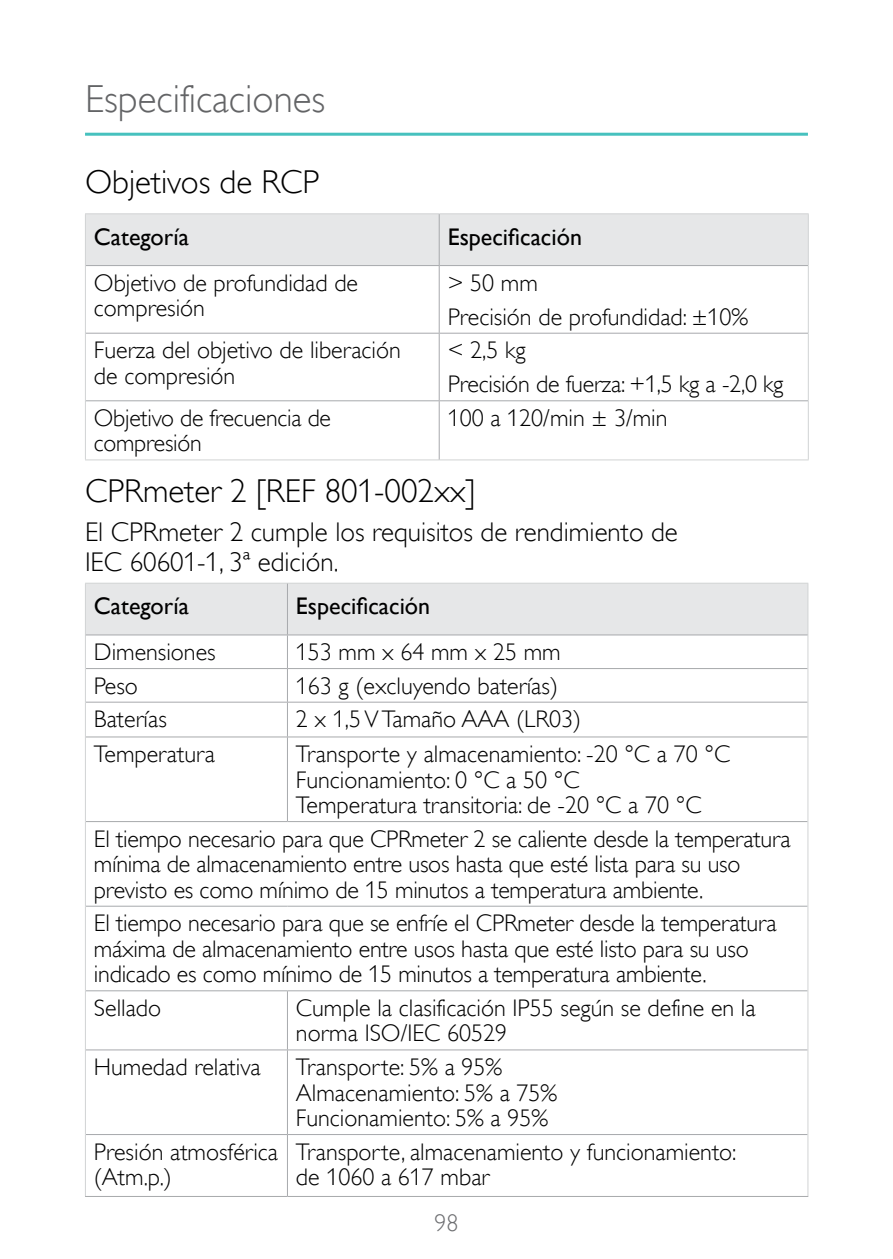
<style>
.page{position:relative;width:893px;height:1259px;background:#fff}
.page>*{position:absolute;margin:0;border:0;box-sizing:border-box;transform-origin:0 0}
.t1{font:300 39px "Gill Alt One";color:#636466}
.t2{font:300 33px "Gill Alt One";color:#000}
.t3{font:300 27px/30px "Gill Alt One";color:#000}
.t4{font:300 24px/25.5px "Gill Alt One";color:#000}
.t5{font:24px "Gill Alt One";color:#000}
.t6{font:300 24px "Gill Alt One";color:#6d6e71}
</style>
<div class="page">
<hr style="left:85px;top:133px;width:723px;height:3px;background:#46c1be">
<div style="left:86px;top:214px;width:722px;height:51px;background:#e6e7e8"></div>
<hr style="left:85px;top:213px;width:354px;height:1px;background:#d1d3d4">
<hr style="left:85px;top:214px;width:1px;height:51px;background:#d1d3d4">
<hr style="left:439px;top:213px;width:370px;height:1px;background:#d1d3d4">
<hr style="left:808px;top:214px;width:1px;height:51px;background:#d1d3d4">
<hr style="left:85px;top:265px;width:1px;height:68px;background:#d1d3d4">
<hr style="left:808px;top:265px;width:1px;height:68px;background:#d1d3d4">
<hr style="left:85px;top:333px;width:1px;height:68px;background:#d1d3d4">
<hr style="left:808px;top:333px;width:1px;height:68px;background:#d1d3d4">
<hr style="left:85px;top:401px;width:1px;height:58px;background:#d1d3d4">
<hr style="left:808px;top:401px;width:1px;height:58px;background:#d1d3d4">
<hr style="left:85px;top:459px;width:354px;height:1px;background:#d1d3d4">
<hr style="left:439px;top:459px;width:370px;height:1px;background:#d1d3d4">
<hr style="left:439px;top:214px;width:1px;height:51px;background:#a7a9ac">
<hr style="left:86px;top:265px;width:353px;height:1px;background:#a7a9ac">
<hr style="left:439px;top:266px;width:1px;height:67px;background:#a7a9ac">
<hr style="left:439px;top:265px;width:369px;height:1px;background:#a7a9ac">
<hr style="left:86px;top:333px;width:353px;height:1px;background:#a7a9ac">
<hr style="left:439px;top:333px;width:1px;height:67px;background:#a7a9ac">
<hr style="left:439px;top:333px;width:369px;height:1px;background:#a7a9ac">
<hr style="left:86px;top:400px;width:353px;height:1px;background:#a7a9ac">
<hr style="left:439px;top:401px;width:1px;height:58px;background:#a7a9ac">
<hr style="left:439px;top:400px;width:369px;height:1px;background:#a7a9ac">
<div style="left:86px;top:584px;width:721px;height:50px;background:#e6e7e8"></div>
<hr style="left:86px;top:668px;width:201px;height:1px;background:#a7a9ac">
<hr style="left:287px;top:668px;width:520px;height:1px;background:#a7a9ac">
<hr style="left:86px;top:701px;width:201px;height:1px;background:#a7a9ac">
<hr style="left:287px;top:701px;width:520px;height:1px;background:#a7a9ac">
<hr style="left:86px;top:736px;width:201px;height:1px;background:#a7a9ac">
<hr style="left:287px;top:736px;width:520px;height:1px;background:#a7a9ac">
<hr style="left:86px;top:821px;width:201px;height:1px;background:#a7a9ac">
<hr style="left:287px;top:821px;width:520px;height:1px;background:#a7a9ac">
<hr style="left:86px;top:905px;width:201px;height:1px;background:#a7a9ac">
<hr style="left:287px;top:905px;width:520px;height:1px;background:#a7a9ac">
<hr style="left:86px;top:990px;width:201px;height:1px;background:#a7a9ac">
<hr style="left:287px;top:990px;width:520px;height:1px;background:#a7a9ac">
<hr style="left:86px;top:1049px;width:201px;height:1px;background:#a7a9ac">
<hr style="left:287px;top:1049px;width:520px;height:1px;background:#a7a9ac">
<hr style="left:86px;top:1134px;width:201px;height:1px;background:#a7a9ac">
<hr style="left:287px;top:1134px;width:520px;height:1px;background:#a7a9ac">
<hr style="left:85px;top:1196px;width:202px;height:1px;background:#a7a9ac">
<hr style="left:287px;top:1196px;width:521px;height:1px;background:#a7a9ac">
<hr style="left:85px;top:583px;width:202px;height:1px;background:#d1d3d4">
<hr style="left:85px;top:583px;width:1px;height:52px;background:#d1d3d4">
<hr style="left:287px;top:583px;width:521px;height:1px;background:#d1d3d4">
<hr style="left:807px;top:583px;width:1px;height:52px;background:#d1d3d4">
<hr style="left:85px;top:635px;width:1px;height:33px;background:#d1d3d4">
<hr style="left:807px;top:635px;width:1px;height:33px;background:#d1d3d4">
<hr style="left:85px;top:668px;width:1px;height:34px;background:#d1d3d4">
<hr style="left:807px;top:668px;width:1px;height:34px;background:#d1d3d4">
<hr style="left:85px;top:702px;width:1px;height:35px;background:#d1d3d4">
<hr style="left:807px;top:702px;width:1px;height:35px;background:#d1d3d4">
<hr style="left:85px;top:737px;width:1px;height:84px;background:#d1d3d4">
<hr style="left:807px;top:737px;width:1px;height:84px;background:#d1d3d4">
<hr style="left:85px;top:821px;width:1px;height:85px;background:#d1d3d4">
<hr style="left:807px;top:821px;width:1px;height:85px;background:#d1d3d4">
<hr style="left:85px;top:906px;width:1px;height:84px;background:#d1d3d4">
<hr style="left:807px;top:906px;width:1px;height:84px;background:#d1d3d4">
<hr style="left:85px;top:990px;width:1px;height:60px;background:#d1d3d4">
<hr style="left:807px;top:990px;width:1px;height:60px;background:#d1d3d4">
<hr style="left:85px;top:1050px;width:1px;height:84px;background:#d1d3d4">
<hr style="left:807px;top:1050px;width:1px;height:84px;background:#d1d3d4">
<hr style="left:85px;top:1134px;width:1px;height:62px;background:#d1d3d4">
<hr style="left:807px;top:1134px;width:1px;height:62px;background:#d1d3d4">
<hr style="left:287px;top:583px;width:1px;height:51px;background:#a7a9ac">
<hr style="left:86px;top:634px;width:201px;height:1px;background:#a7a9ac">
<hr style="left:287px;top:634px;width:520px;height:1px;background:#a7a9ac">
<hr style="left:287px;top:635px;width:1px;height:33px;background:#a7a9ac">
<hr style="left:287px;top:669px;width:1px;height:33px;background:#a7a9ac">
<hr style="left:287px;top:702px;width:1px;height:34px;background:#a7a9ac">
<hr style="left:287px;top:737px;width:1px;height:84px;background:#a7a9ac">
<hr style="left:287px;top:991px;width:1px;height:58px;background:#a7a9ac">
<hr style="left:287px;top:1050px;width:1px;height:84px;background:#a7a9ac">
<hr style="left:287px;top:1135px;width:1px;height:61px;background:#a7a9ac">
<h1 class="t1" style="left:85px;top:76px;width:242px">Especificaciones</h1>
<h2 class="t2" style="left:85px;top:163px;width:236px">Objetivos de RCP</h2>
<p class="t5" style="left:94px;top:223px;width:96px">Categoría</p>
<p class="t5" style="left:448px;top:223px;width:136px">Especificación</p>
<p class="t4" style="left:94px;top:270px;width:266px">Objetivo de profundidad de compresión</p>
<p class="t4" style="left:448px;top:265px;width:302px;line-height:33.9px">&gt; 50 mm<br>Precisión de profundidad: ±10%</p>
<p class="t4" style="left:94px;top:337px;width:308px">Fuerza del objetivo de liberación de compresión</p>
<p class="t4" style="left:448px;top:333px;width:337px;line-height:33.9px">&lt; 2,5 kg<br>Precisión de fuerza: +1,5 kg a -2,0 kg</p>
<p class="t4" style="left:94px;top:405px;width:239px">Objetivo de frecuencia de compresión</p>
<p class="t4" style="left:448px;top:405px;width:221px">100 a 120/min ± 3/min</p>
<h2 class="t2" style="left:85px;top:472px;width:392px">CPRmeter 2 [REF 801-002xx]</h2>
<p class="t3" style="left:85px;top:516px;width:594px">El CPRmeter 2 cumple los requisitos de rendimiento de<br>IEC 60601-1, 3ª edición.</p>
<p class="t5" style="left:94px;top:592px;width:96px">Categoría</p>
<p class="t5" style="left:296px;top:592px;width:136px">Especificación</p>
<p class="t4" style="left:94px;top:639px;width:123px">Dimensiones</p>
<p class="t4" style="left:296px;top:639px;width:266px">153 mm x 64 mm x 25 mm</p>
<p class="t4" style="left:94px;top:673px;width:46px">Peso</p>
<p class="t4" style="left:296px;top:673px;width:264px">163 g (excluyendo baterías)</p>
<p class="t4" style="left:94px;top:706px;width:74px">Baterías</p>
<p class="t4" style="left:296px;top:706px;width:287px">2 x 1,5 V Tamaño AAA (LR03)</p>
<p class="t4" style="left:94px;top:741px;width:123px">Temperatura</p>
<p class="t4" style="left:296px;top:741px;width:436px">Transporte y almacenamiento: -20 °C a 70 °C<br>Funcionamiento: 0 °C a 50 °C<br>Temperatura transitoria: de -20 °C a 70 °C</p>
<p class="t4" style="left:94px;top:826px;width:698px">El tiempo necesario para que CPRmeter 2 se caliente desde la temperatura mínima de almacenamiento entre usos hasta que esté lista para su uso previsto es como mínimo de 15 minutos a temperatura ambiente.</p>
<p class="t4" style="left:94px;top:910px;width:684px">El tiempo necesario para que se enfríe el CPRmeter desde la temperatura máxima de almacenamiento entre usos hasta que esté listo para su uso indicado es como mínimo de 15 minutos a temperatura ambiente.</p>
<p class="t4" style="left:94px;top:995px;width:69px">Sellado</p>
<p class="t4" style="left:296px;top:995px;width:461px">Cumple la clasificación IP55 según se define en la norma ISO/IEC 60529</p>
<p class="t4" style="left:94px;top:1054px;width:168px">Humedad relativa</p>
<p class="t4" style="left:296px;top:1054px;width:263px">Transporte: 5% a 95%<br>Almacenamiento: 5% a 75%<br>Funcionamiento: 5% a 95%</p>
<p class="t4" style="left:94px;top:1138px;width:186px">Presión atmosférica (Atm.p.)</p>
<p class="t4" style="left:296px;top:1138px;width:442px">Transporte, almacenamiento y funcionamiento: de 1060 a 617 mbar</p>
<p class="t6" style="left:434px;top:1209px;width:25px">98</p>
</div>
